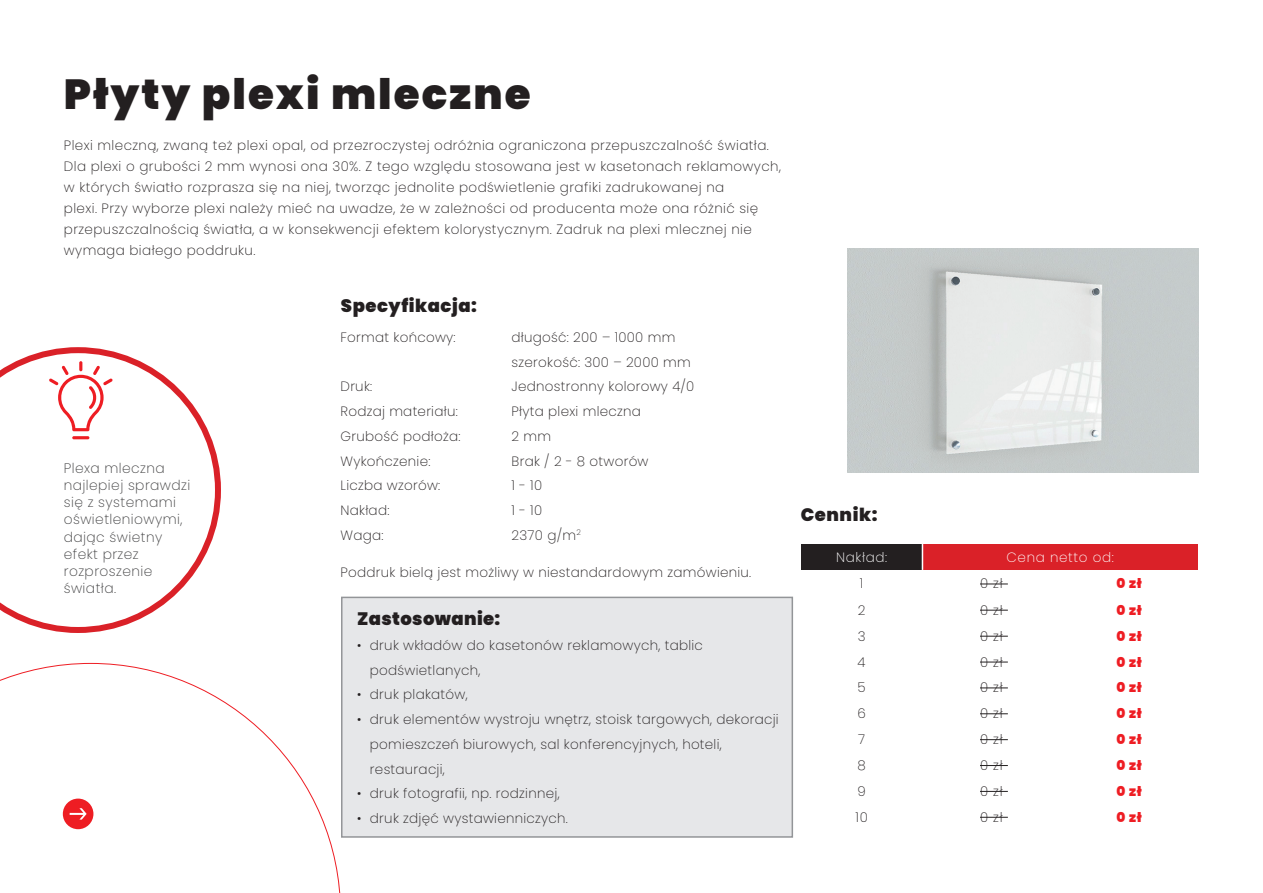
<style>
.page{position:relative;width:1263px;height:893px;background:#fff}
.page>*{position:absolute;margin:0;border:0;box-sizing:border-box;transform-origin:0 0}
.t1{font:900 42px "Poppins";letter-spacing:.05em;color:#231f20}
.t2{font:900 18px "Poppins";letter-spacing:.03em;color:#231f20}
.t3{font:200 13.8px/17.2px "Poppins";letter-spacing:.03em;color:#3e3e3f}
.t4{font:200 13.5px/21px "Poppins";letter-spacing:.02em;color:#231f20}
.t5{font:900 13.5px "Poppins";letter-spacing:.05em;color:#ee1d23}
.t6{font:200 13.5px "Poppins";letter-spacing:.05em;color:#fff}
</style>
<div class="page">
<svg style="left:0;top:663px;width:341px;height:230px"></svg>
<svg style="left:63px;top:799px;width:30px;height:30px"></svg>
<div style="left:801px;top:544px;width:121px;height:26px;background:#231f20"></div>
<div style="left:922px;top:544px;width:276px;height:26px;background:#da2128"></div>
<svg style="left:922px;top:544px;width:1px;height:26px"></svg>
<svg style="left:980px;top:584px;width:28px;height:1px"></svg>
<svg style="left:980px;top:610px;width:28px;height:1px"></svg>
<svg style="left:980px;top:636px;width:28px;height:1px"></svg>
<svg style="left:980px;top:662px;width:28px;height:1px"></svg>
<svg style="left:980px;top:688px;width:28px;height:1px"></svg>
<svg style="left:980px;top:713px;width:28px;height:1px"></svg>
<svg style="left:980px;top:739px;width:28px;height:1px"></svg>
<svg style="left:980px;top:765px;width:28px;height:1px"></svg>
<svg style="left:980px;top:791px;width:28px;height:1px"></svg>
<svg style="left:980px;top:817px;width:28px;height:1px"></svg>
<img style="left:847px;top:248px;width:351px;height:224px">
<div style="left:341px;top:597px;width:452px;height:241px;background:#e6e7e9;border:2px solid #939598"></div>
<svg style="left:0;top:347px;width:221px;height:286px"></svg>
<hr style="left:72px;top:436px;width:17px;height:3px;background:#ee1d23;border-radius:2px">
<svg style="left:49px;top:361px;width:64px;height:70px"></svg>
<h1 class="t1" style="left:64px;top:70px;width:468px">Płyty plexi mleczne</h1>
<p class="t4" style="left:64px;top:134px;width:718px">Plexi mleczną, zwaną też plexi opal, od przezroczystej odróżnia ograniczona przepuszczalność światła.<br>Dla plexi o grubości 2 mm wynosi ona 30%. Z tego względu stosowana jest w kasetonach reklamowych, w których światło rozprasza się na niej, tworząc jednolite podświetlenie grafiki zadrukowanej na<br>plexi. Przy wyborze plexi należy mieć na uwadze, że w zależności od producenta może ona różnić się przepuszczalnością światła, a w konsekwencji efektem kolorystycznym. Zadruk na plexi mlecznej nie wymaga białego poddruku.</p>
<p class="t3" style="left:64px;top:459px;width:128px">Plexa mleczna najlepiej sprawdzi się z systemami oświetleniowymi, dając świetny efekt przez rozproszenie światła.</p>
<h2 class="t2" style="left:341px;top:295px;width:138px">Specyfikacja:</h2>
<p class="t4" style="left:341px;top:327px;width:117px">Format końcowy:</p>
<p class="t4" style="left:512px;top:325px;width:181px;line-height:24.8px">długość: 200 – 1000 mm szerokość: 300 – 2000 mm</p>
<p class="t4" style="left:341px;top:376px;width:33px">Druk:</p>
<p class="t4" style="left:512px;top:376px;width:184px">Jednostronny kolorowy 4/0</p>
<p class="t4" style="left:341px;top:401px;width:119px">Rodzaj materiału:</p>
<p class="t4" style="left:512px;top:401px;width:131px">Płyta plexi mleczna</p>
<p class="t4" style="left:341px;top:426px;width:121px">Grubość podłoża:</p>
<p class="t4" style="left:512px;top:426px;width:41px">2 mm</p>
<p class="t4" style="left:341px;top:450px;width:91px">Wykończenie:</p>
<p class="t4" style="left:512px;top:450px;width:138px">Brak / 2 - 8 otworów</p>
<p class="t4" style="left:341px;top:475px;width:101px">Liczba wzorów:</p>
<p class="t4" style="left:512px;top:475px;width:32px">1 - 10</p>
<p class="t4" style="left:341px;top:500px;width:50px">Nakład:</p>
<p class="t4" style="left:512px;top:500px;width:32px">1 - 10</p>
<p class="t4" style="left:341px;top:525px;width:44px">Waga:</p>
<p class="t4" style="left:512px;top:525px;width:71px">2370 g/m<sup>2</sup></p>
<p class="t4" style="left:341px;top:562px;width:412px">Poddruk bielą jest możliwy w niestandardowym zamówieniu.</p>
<h2 class="t2" style="left:357px;top:608px;width:145px">Zastosowanie:</h2>
<p class="t4" style="left:370px;top:633px;width:335px;line-height:24.8px;text-indent:-13px">• druk wkładów do kasetonów reklamowych, tablic podświetlanych,</p>
<p class="t4" style="left:357px;top:684px;width:112px">• druk plakatów,</p>
<p class="t4" style="left:370px;top:707px;width:410px;line-height:24.8px;text-indent:-13px">• druk elementów wystroju wnętrz, stoisk targowych, dekoracji pomieszczeń biurowych, sal konferencyjnych, hoteli, restauracji,</p>
<p class="t4" style="left:357px;top:783px;width:204px">• druk fotografii, np. rodzinnej,</p>
<p class="t4" style="left:357px;top:808px;width:212px">• druk zdjęć wystawienniczych.</p>
<h2 class="t2" style="left:801px;top:504px;width:78px">Cennik:</h2>
<p class="t6" style="left:836px;top:550px;width:53px">Nakład:</p>
<p class="t6" style="left:1006px;top:550px;width:109px">Cena netto od:</p>
<p class="t4" style="left:860px;top:573px;width:5px">1</p>
<p class="t4" style="left:980px;top:573px;width:24px">0 zł</p>
<p class="t5" style="left:1116px;top:576px;width:27px">0 zł</p>
<p class="t4" style="left:858px;top:599px;width:9px">2</p>
<p class="t4" style="left:980px;top:599px;width:24px">0 zł</p>
<p class="t5" style="left:1116px;top:602px;width:27px">0 zł</p>
<p class="t4" style="left:858px;top:625px;width:9px">3</p>
<p class="t4" style="left:980px;top:625px;width:24px">0 zł</p>
<p class="t5" style="left:1116px;top:628px;width:27px">0 zł</p>
<p class="t4" style="left:858px;top:651px;width:10px">4</p>
<p class="t4" style="left:980px;top:651px;width:24px">0 zł</p>
<p class="t5" style="left:1116px;top:654px;width:27px">0 zł</p>
<p class="t4" style="left:857px;top:677px;width:10px">5</p>
<p class="t4" style="left:980px;top:677px;width:24px">0 zł</p>
<p class="t5" style="left:1116px;top:680px;width:27px">0 zł</p>
<p class="t4" style="left:857px;top:703px;width:10px">6</p>
<p class="t4" style="left:980px;top:703px;width:24px">0 zł</p>
<p class="t5" style="left:1116px;top:706px;width:27px">0 zł</p>
<p class="t4" style="left:858px;top:729px;width:8px">7</p>
<p class="t4" style="left:980px;top:729px;width:24px">0 zł</p>
<p class="t5" style="left:1116px;top:732px;width:27px">0 zł</p>
<p class="t4" style="left:857px;top:755px;width:10px">8</p>
<p class="t4" style="left:980px;top:755px;width:24px">0 zł</p>
<p class="t5" style="left:1116px;top:757px;width:27px">0 zł</p>
<p class="t4" style="left:857px;top:781px;width:10px">9</p>
<p class="t4" style="left:980px;top:781px;width:24px">0 zł</p>
<p class="t5" style="left:1116px;top:783px;width:27px">0 zł</p>
<p class="t4" style="left:855px;top:807px;width:14px">10</p>
<p class="t4" style="left:980px;top:807px;width:24px">0 zł</p>
<p class="t5" style="left:1116px;top:809px;width:27px">0 zł</p>
</div>
